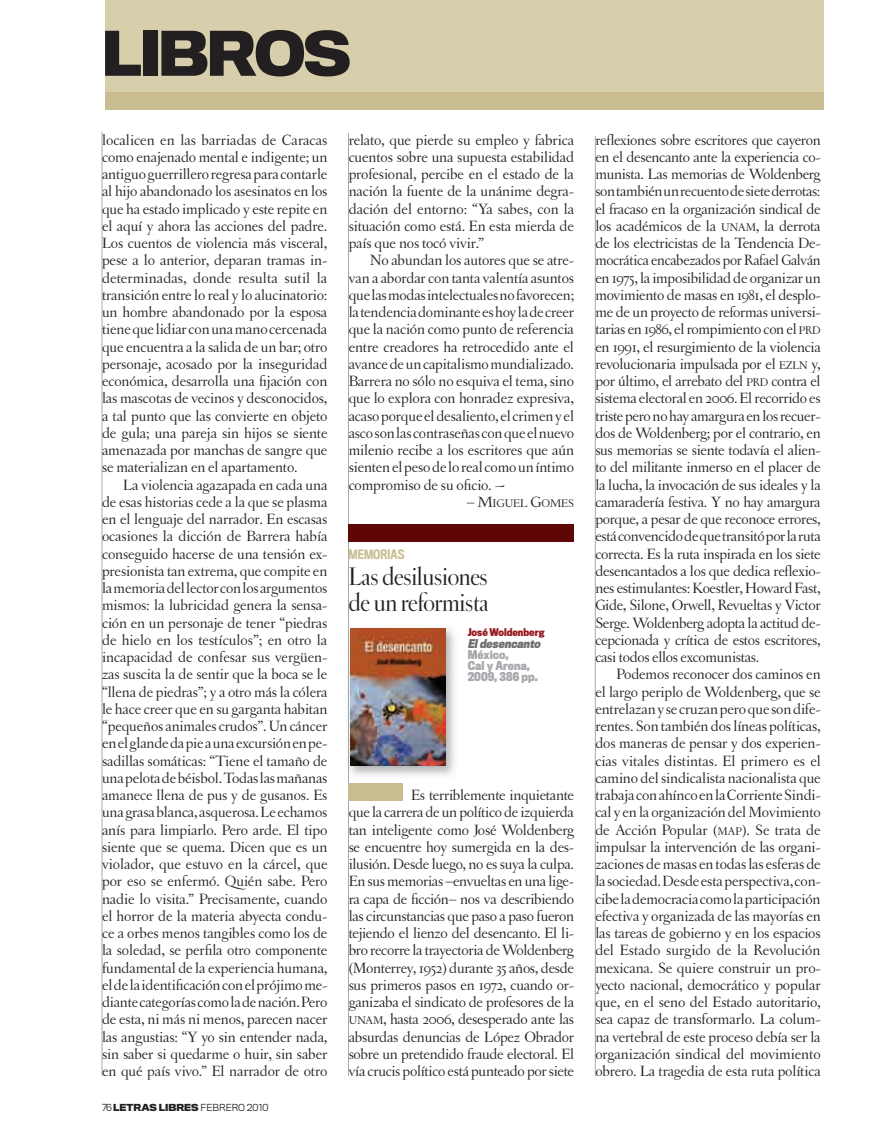
<style>
.page{position:relative;width:893px;height:1148px;background:#fff}
.page>*{position:absolute;margin:0;border:0;box-sizing:border-box;transform-origin:0 0}
.t1{font:700 57px "Titling Gothic FB Normal";letter-spacing:-.04em;color:#231f20}
.t2{font:27px/26.1px "Letras Display";letter-spacing:-.01em;color:#231f20}
.t3{font:15.75px/17.2px "Letras Oldstyle";letter-spacing:-.01em;color:#231f20;text-align:justify}
.t4{font:500 12px "Titling Gothic FB Cond";color:#c9bc90}
.t5{font:11.85px "Letras Oldstyle Expert";letter-spacing:-.015em;color:#231f20}
.t6{font:700 11.25px/11.2px "Titling Gothic FB Cond";color:#a8a9ad}
.t7{font:italic 700 11.25px "Titling Gothic FB Cond";color:#6c6d70}
.t8{font:700 9.75px "Titling Gothic FB Cond";color:#981a1e}
.t9{font:300 9px "Titling Gothic FB Normal";color:#231f20}
.s1{font-weight:700}
.s2{font-size:15.75px}
.s3{font-size:11.85px}
.s4{font-style:inherit}
</style>
<div class="page">
<div style="left:105px;top:0;width:719px;height:110px;background:#d7ceac"></div>
<div style="left:105px;top:92px;width:719px;height:18px;background:#c9bc90"></div>
<hr style="left:102px;top:132px;width:1px;height:944px;background:#a8a9ad">
<hr style="left:348px;top:133px;width:1px;height:943px;background:#a8a9ad">
<hr style="left:595px;top:136px;width:1px;height:940px;background:#a8a9ad">
<div style="left:349px;top:525px;width:225px;height:17px;background:#5f0607"></div>
<div style="left:349px;top:783px;width:54px;height:18px;background:#c9bc90"></div>
<img style="left:349px;top:628px;width:106px;height:148px">
<img style="left:350px;top:629px;width:95px;height:137px">
<h1 class="t1" style="left:102px;top:18px;width:251px">LIBROS</h1>
<p class="t3" style="left:102px;top:131px;width:227px">localicen en las barriadas de Caracas como enajenado mental e indigente; un antiguo guerrillero regresa para contarle al hijo abandonado los asesinatos en los que ha estado implicado y este repite en el aquí y ahora las acciones del padre.<br>Los cuentos de violencia más visceral, pese a lo anterior, deparan tramas in&shy;determinadas, donde resulta sutil la transición entre lo real y lo alucinatorio: un hombre abandonado por la esposa tiene que lidiar con una mano cercenada que encuentra a la salida de un bar; otro personaje, acosado por la inseguridad económica, desarrolla una fijación con las mascotas de vecinos y desconocidos, a tal punto que las convierte en objeto de gula; una pareja sin hijos se siente amenazada por manchas de sangre que se materializan en el apartamento.</p>
<p class="t3" style="left:102px;top:476px;width:227px;text-indent:21px">La violencia agazapada en cada una de esas historias cede a la que se plasma en el lenguaje del narrador. En escasas ocasiones la dicción de Barrera había conseguido hacerse de una tensión ex&shy;presionista tan extrema, que compite en la memoria del lector con los argumentos mismos: la lubricidad genera la sensa&shy;ción en un personaje de tener “piedras de hielo en los testículos”; en otro la incapacidad de confesar sus vergüen&shy;zas suscita la de sentir que la boca se le “llena de piedras”; y a otro más la cólera le hace creer que en su garganta habitan “pequeños animales crudos”. Un cáncer en el glande da pie a una excursión en pe&shy;sadillas somáticas: “Tiene el tamaño de una pelota de béisbol. Todas las mañanas amanece llena de pus y de gusanos. Es una grasa blanca, asquerosa. Le echamos anís para limpiarlo. Pero arde. El tipo siente que se quema. Dicen que es un violador, que estuvo en la cárcel, que por eso se enfermó. Quién sabe. Pero nadie lo visita.” Precisamente, cuando el horror de la materia abyecta condu&shy;ce a orbes menos tangibles como los de la soledad, se perfila otro componente fundamental de la experiencia humana, el de la identificación con el prójimo me&shy;diante categorías como la de nación. Pero de esta, ni más ni menos, parecen nacer las angustias: “Y yo sin entender nada, sin saber si quedarme o huir, sin saber en qué país vivo.” El narrador de otro</p>
<p class="t9" style="left:102px;top:1102px;width:168px">76 <span class="s1">LETRAS LIBRES</span> FEBRERO 2010</p>
<p class="t3" style="left:349px;top:131px;width:227px">relato, que pierde su empleo y fabrica cuentos sobre una supuesta estabilidad profesional, percibe en el estado de la nación la fuente de la unánime degra&shy;dación del entorno: “Ya sabes, con la situación como está. En esta mierda de país que nos tocó vivir.”</p>
<p class="t3" style="left:349px;top:252px;width:227px;text-indent:21px">No abundan los autores que se atre&shy;van a abordar con tanta valentía asuntos que las modas intelectuales no favorecen; la tendencia dominante es hoy la de creer que la nación como punto de referencia entre creadores ha retrocedido ante el avance de un capitalismo mundializado.<br>Barrera no sólo no esquiva el tema, sino que lo explora con honradez expresiva, acaso porque el desaliento, el crimen y el asco son las contraseñas con que el nuevo milenio recibe a los escritores que aún sienten el peso de lo real como un íntimo compromiso de su oficio. ~</p>
<p class="t5" style="left:467px;top:496px;width:109px"><span class="s2">–</span> <span class="s2">M</span>IGUEL <span class="s2">G</span>OMES</p>
<p class="t4" style="left:349px;top:547px;width:57px">MEMORIAS</p>
<h2 class="t2" style="left:349px;top:563px;width:141px">Las desilusiones de un reformista</h2>
<p class="t8" style="left:468px;top:627px;width:78px">José Woldenberg</p>
<p class="t7" style="left:468px;top:636px;width:76px">Eldesencanto</p>
<p class="t6" style="left:468px;top:649px;width:72px">México,<br>Cal y Arena,<br>2009, 386 pp.</p>
<p class="t3" style="left:349px;top:786px;width:227px;text-indent:63px">Es terriblemente inquietante que la carrera de un político de izquierda tan inteligente como José Woldenberg se encuentre hoy sumergida en la des&shy;ilusión. Desde luego, no es suya la culpa.<br>En sus memorias –envueltas en una lige&shy;ra capa de ficción– nos va describiendo las circunstancias que paso a paso fueron tejiendo el lienzo del desencanto. El li&shy;bro recorre la trayectoria de Woldenberg (Monterrey, 1952) durante 35 años, desde sus primeros pasos en 1972, cuando or&shy;ganizaba el sindicato de profesores de la <span class="s3">UNAM</span><span class="s4">,</span> hasta 2006, desesperado ante las absurdas denuncias de López Obrador sobre un pretendido fraude electoral. El vía crucis político está punteado por siete</p>
<p class="t3" style="left:595px;top:131px;width:227px">reflexiones sobre escritores que cayeron en el desencanto ante la experiencia co&shy;munista. Las memorias de Woldenberg son también un recuento de siete derrotas: el fracaso en la organización sindical de los académicos de la <span class="s3">UNAM</span>, la derrota de los electricistas de la Tendencia De&shy;mocrática encabezados por Rafael Galván en 1975, la imposibilidad de organizar un movimiento de masas en 1981, el desplo&shy;me de un proyecto de reformas universi&shy;tarias en 1986, el rompimiento con el <span class="s3">PRD </span>en 1991, el resurgimiento de la violencia revolucionaria impulsada por el <span class="s3">EZLN</span> y, por último, el arrebato del <span class="s3">PRD</span> contra el sistema electoral en 2006. El recorrido es triste pero no hay amargura en los recuer&shy;dos de Woldenberg; por el contrario, en sus memorias se siente todavía el alien&shy;to del militante inmerso en el placer de la lucha, la invocación de sus ideales y la camaradería festiva. Y no hay amargura porque, a pesar de que reconoce errores, está convencido de que transitó por la ruta correcta. Es la ruta inspirada en los siete desencantados a los que dedica reflexio&shy;nes estimulantes: Koestler, Howard Fast, Gide, Silone, Orwell, Revueltas y Victor Serge. Woldenberg adopta la actitud de&shy;cepcionada y crítica de estos escritores, casi todos ellos excomunistas.</p>
<p class="t3" style="left:595px;top:666px;width:227px;text-indent:21px">Podemos reconocer dos caminos en el largo periplo de Woldenberg, que se entrelazan y se cruzan pero que son dife&shy;rentes. Son también dos líneas políticas, dos maneras de pensar y dos experien&shy;cias vitales distintas. El primero es el camino del sindicalista nacionalista que trabaja con ahínco en la Corriente Sindi&shy;cal y en la organización del Movimiento de Acción Popular (<span class="s3">MAP</span>). Se trata de impulsar la intervención de las organi&shy;zaciones de masas en todas las esferas de la sociedad. Desde esta perspectiva, con&shy;cibe la democracia como la participación efectiva y organizada de las mayorías en las tareas de gobierno y en los espacios del Estado surgido de la Revolución mexicana. Se quiere construir un pro&shy;yecto nacional, democrático y popular que, en el seno del Estado autoritario, sea capaz de transformarlo. La colum&shy;na vertebral de este proceso debía ser la organización sindical del movimiento obrero. La tragedia de esta ruta política</p>
</div>
